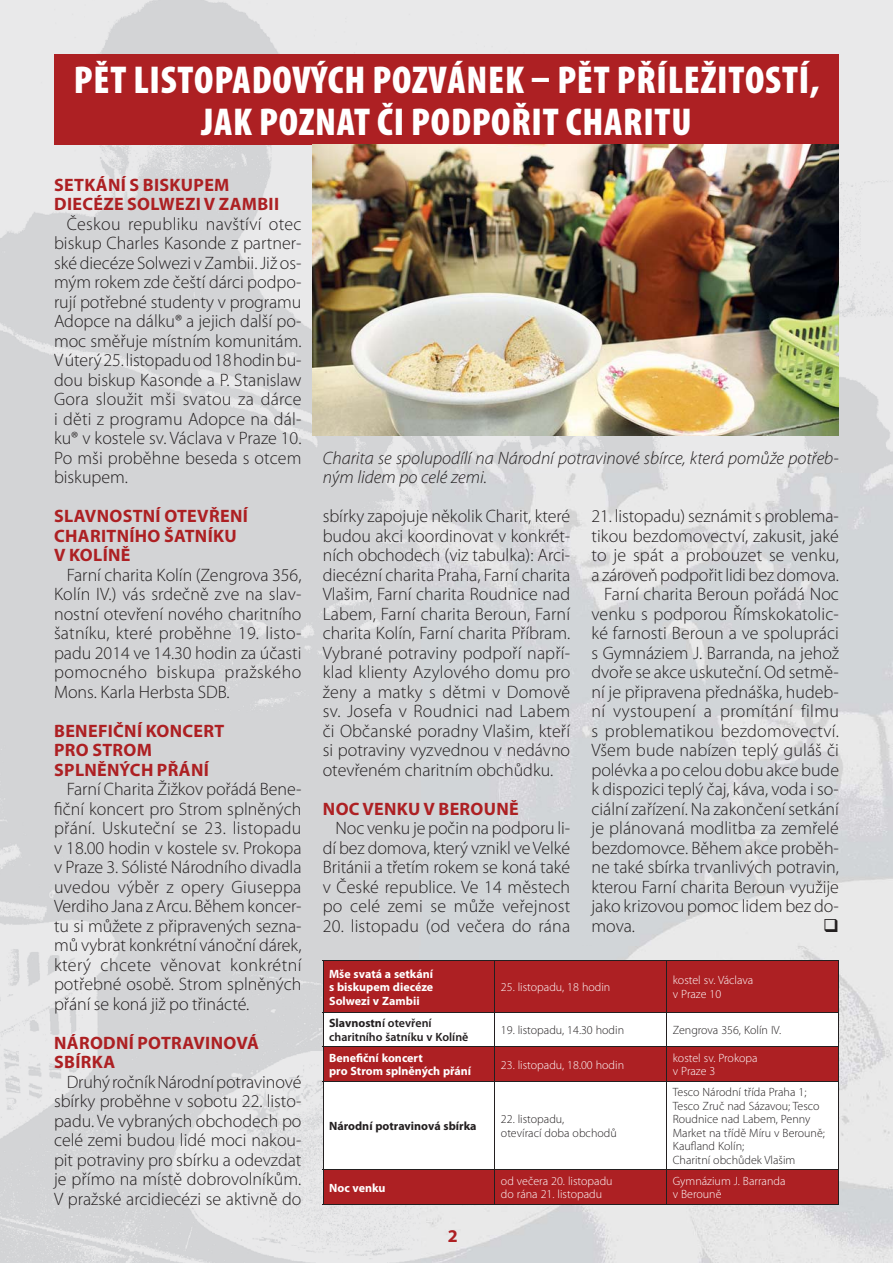
<style>
.page{position:relative;width:893px;height:1263px;background:#fff}
.page>*{position:absolute;margin:0;border:0;box-sizing:border-box;transform-origin:0 0}
.t1{font:900 condensed 39px/42.3px "Myriad Pro";letter-spacing:.02em;color:#fff;text-align:center}
.t2{font:300 18px/19.5px "Myriad Pro";color:#231f20;text-align:justify}
.t3{font:700 18px/19.5px "Myriad Pro";letter-spacing:.02em;color:#ad2023}
.t4{font:italic 300 18px/19.5px "Myriad Pro";color:#231f20}
.t5{font:300 18px "Myriad Pro";letter-spacing:.02em;color:#231f20}
.t6{font:300 12px/13.5px "Myriad Pro";color:#231f20}
.t7{font:300 12px/13.5px "Myriad Pro";color:#fff}
.t8{font:700 12px/13.5px "Myriad Pro";color:#fff;text-align:justify}
.t9{font:600 12px/13.5px "Myriad Pro";color:#231f20}
.t10{font:700 12px "Myriad Pro";color:#231f20}
.s1{font-weight:700}
</style>
<div class="page">
<img style="left:0;top:0;width:893px;height:1262px">
<div style="left:324px;top:961px;width:514px;height:243px;background:#ad2023"></div>
<svg style="left:324px;top:1013px;width:514px;height:156px"></svg>
<hr style="left:323px;top:960px;width:172px;height:1px;background:#231f20">
<hr style="left:323px;top:961px;width:1px;height:51px;background:#231f20">
<hr style="left:495px;top:960px;width:172px;height:1px;background:#231f20">
<hr style="left:495px;top:961px;width:1px;height:51px;background:#231f20">
<hr style="left:667px;top:960px;width:172px;height:1px;background:#231f20">
<hr style="left:666px;top:961px;width:1px;height:51px;background:#231f20">
<hr style="left:838px;top:961px;width:1px;height:51px;background:#231f20">
<hr style="left:323px;top:1012px;width:172px;height:1px;background:#231f20">
<hr style="left:323px;top:1013px;width:1px;height:33px;background:#231f20">
<hr style="left:495px;top:1012px;width:172px;height:1px;background:#231f20">
<hr style="left:495px;top:1013px;width:1px;height:33px;background:#231f20">
<hr style="left:667px;top:1012px;width:172px;height:1px;background:#231f20">
<hr style="left:666px;top:1013px;width:1px;height:33px;background:#231f20">
<hr style="left:838px;top:1013px;width:1px;height:33px;background:#231f20">
<hr style="left:323px;top:1046px;width:172px;height:1px;background:#231f20">
<hr style="left:323px;top:1047px;width:1px;height:34px;background:#231f20">
<hr style="left:495px;top:1046px;width:172px;height:1px;background:#231f20">
<hr style="left:495px;top:1047px;width:1px;height:34px;background:#231f20">
<hr style="left:667px;top:1046px;width:172px;height:1px;background:#231f20">
<hr style="left:666px;top:1047px;width:1px;height:34px;background:#231f20">
<hr style="left:838px;top:1047px;width:1px;height:34px;background:#231f20">
<hr style="left:323px;top:1081px;width:172px;height:1px;background:#231f20">
<hr style="left:323px;top:1082px;width:1px;height:87px;background:#231f20">
<hr style="left:495px;top:1081px;width:172px;height:1px;background:#231f20">
<hr style="left:495px;top:1082px;width:1px;height:87px;background:#231f20">
<hr style="left:667px;top:1081px;width:172px;height:1px;background:#231f20">
<hr style="left:666px;top:1082px;width:1px;height:87px;background:#231f20">
<hr style="left:838px;top:1082px;width:1px;height:87px;background:#231f20">
<hr style="left:323px;top:1169px;width:172px;height:1px;background:#231f20">
<hr style="left:323px;top:1170px;width:1px;height:34px;background:#231f20">
<hr style="left:495px;top:1169px;width:172px;height:1px;background:#231f20">
<hr style="left:495px;top:1170px;width:1px;height:34px;background:#231f20">
<hr style="left:667px;top:1169px;width:172px;height:1px;background:#231f20">
<hr style="left:666px;top:1170px;width:1px;height:34px;background:#231f20">
<hr style="left:838px;top:1170px;width:1px;height:34px;background:#231f20">
<hr style="left:323px;top:1204px;width:516px;height:1px;background:#231f20">
<div style="left:54px;top:54px;width:785px;height:91px;background:#ad2023"></div>
<img style="left:312px;top:145px;width:527px;height:291px">
<svg style="left:825px;top:918px;width:12px;height:14px"></svg>
<h1 class="t1" style="left:74px;top:62px;width:747px">PĚT LISTOPADOVÝCH POZVÁNEK – PĚT PŘÍLEŽITOSTÍ,<br>JAK POZNAT ČI PODPOŘIT CHARITU</h1>
<p class="t3" style="left:54px;top:176px;width:227px">SETKÁNÍ S BISKUPEM<br>DIECÉZE SOLWEZI V ZAMBII</p>
<p class="t2" style="left:54px;top:216px;width:249px;text-indent:13px">Českou republiku navštíví otec biskup Charles Kasonde z partner&shy;ské diecéze Solwezi v Zambii. Již os&shy;mým rokem zde čeští dárci podpo&shy;rují potřebné studenty v programu Adopce na dálku® a jejich další po&shy;moc směřuje místním komunitám.<br>V úterý 25. listopadu od 18 hodin bu&shy;dou biskup Kasonde a P. Stanislaw Gora sloužit mši svatou za dárce i děti z programu Adopce na dál&shy;ku® v kostele sv. Václava v Praze 10.<br>Po mši proběhne beseda s otcem biskupem.</p>
<p class="t3" style="left:54px;top:508px;width:195px">SLAVNOSTNÍ OTEVŘENÍ<br>CHARITNÍHO ŠATNÍKU<br>V KOLÍNĚ</p>
<p class="t2" style="left:54px;top:567px;width:249px;text-indent:13px">Farní charita Kolín (Zengrova 356, Kolín IV.) vás srdečně zve na slav&shy;nostní otevření nového charitního šatníku, které proběhne 19. listo&shy;padu 2014 ve 14.30 hodin za účasti pomocného biskupa pražského Mons. Karla Herbsta SDB.</p>
<p class="t3" style="left:54px;top:722px;width:172px">BENEFIČNÍ KONCERT<br>PRO STROM<br>SPLNĚNÝCH PŘÁNÍ</p>
<p class="t2" style="left:54px;top:781px;width:249px;text-indent:13px">Farní Charita Žižkov pořádá Bene&shy;fiční koncert pro Strom splněných přání. Uskuteční se 23. listopadu v 18.00 hodin v kostele sv. Prokopa v Praze 3. Sólisté Národního divadla uvedou výběr z opery Giuseppa Verdiho Jana z Arcu. Během koncer&shy;tu si můžete z připravených sezna&shy;mů vybrat konkrétní vánoční dárek, který chcete věnovat konkrétní potřebné osobě. Strom splněných přání se koná již po třinácté.</p>
<p class="t3" style="left:54px;top:1034px;width:206px">NÁRODNÍ POTRAVINOVÁ<br>SBÍRKA</p>
<p class="t2" style="left:54px;top:1074px;width:249px;text-indent:13px">Druhý ročník Národní potravinové sbírky proběhne v sobotu 22. listo&shy;padu. Ve vybraných obchodech po celé zemi budou lidé moci nakou&shy;pit potraviny pro sbírku a odevzdat je přímo na místě dobrovolníkům.<br>V pražské arcidiecézi se aktivně do</p>
<p class="t4" style="left:323px;top:450px;width:518px">Charita se spolupodílí na Národní potravinové sbírce, která pomůže potřeb&shy;ným lidem po celé zemi.</p>
<p class="t2" style="left:323px;top:508px;width:249px">sbírky zapojuje několik Charit, které budou akci koordinovat v konkrét&shy;ních obchodech (viz tabulka): Arci&shy;diecézní charita Praha, Farní charita Vlašim, Farní charita Roudnice nad Labem, Farní charita Beroun, Farní charita Kolín, Farní charita Příbram.<br>Vybrané potraviny podpoří napří&shy;klad klienty Azylového domu pro ženy a matky s dětmi v Domově sv. Josefa v Roudnici nad Labem či Občanské poradny Vlašim, kteří si potraviny vyzvednou v nedávno otevřeném charitním obchůdku.</p>
<p class="t3" style="left:323px;top:800px;width:197px">NOC VENKU V BEROUNĚ</p>
<p class="t2" style="left:323px;top:820px;width:249px;text-indent:13px">Noc venku je počin na podporu li&shy;dí bez domova, který vznikl ve Velké Británii a třetím rokem se koná také v České republice. Ve 14 městech po celé zemi se může veřejnost</p>
<p class="t2" style="left:323px;top:918px;width:249px">20. listopadu (od večera do rána</p>
<p class="t2" style="left:591px;top:508px;width:249px">21. listopadu) seznámit s problema-</p>
<p class="t2" style="left:591px;top:528px;width:249px">tikou bezdomovectví, zakusit, jaké</p>
<p class="t2" style="left:591px;top:547px;width:249px">to je spát a probouzet se venku,</p>
<p class="t2" style="left:591px;top:567px;width:249px">a zároveň podpořit lidi bez domova.</p>
<p class="t2" style="left:604px;top:586px;width:236px">Farní charita Beroun pořádá Noc</p>
<p class="t2" style="left:591px;top:606px;width:249px">venku s podporou Římskokatolic-</p>
<p class="t2" style="left:591px;top:625px;width:249px">ké farnosti Beroun a ve spolupráci</p>
<p class="t2" style="left:591px;top:645px;width:249px">s Gymnáziem J. Barranda, na jehož</p>
<p class="t2" style="left:591px;top:664px;width:249px">dvoře se akce uskuteční. Od setmě-</p>
<p class="t2" style="left:591px;top:684px;width:249px">ní je připravena přednáška, hudeb-</p>
<p class="t5" style="left:591px;top:704px;width:249px">ní vystoupení a promítání filmu</p>
<p class="t2" style="left:591px;top:723px;width:249px">s problematikou bezdomovectví.</p>
<p class="t2" style="left:591px;top:742px;width:249px">Všem bude nabízen teplý guláš či</p>
<p class="t2" style="left:591px;top:762px;width:249px">polévka a po celou dobu akce bude</p>
<p class="t2" style="left:591px;top:781px;width:249px">k dispozici teplý čaj, káva, voda i so-</p>
<p class="t2" style="left:591px;top:801px;width:249px">ciální zařízení. Na zakončení setkání</p>
<p class="t2" style="left:591px;top:820px;width:249px">je plánovaná modlitba za zemřelé</p>
<p class="t2" style="left:591px;top:840px;width:249px">bezdomovce. Během akce proběh-</p>
<p class="t2" style="left:591px;top:859px;width:249px">ne také sbírka trvanlivých potravin,</p>
<p class="t2" style="left:591px;top:879px;width:249px">kterou Farní charita Beroun využije</p>
<p class="t2" style="left:591px;top:898px;width:249px">jako krizovou pomoc lidem bez do-</p>
<p class="t2" style="left:591px;top:918px;width:45px">mova.</p>
<p class="t8" style="left:329px;top:968px;width:106px">Mše svatá a setkání s biskupem diecéze Solwezi v Zambii</p>
<p class="t7" style="left:501px;top:981px;width:111px">25. listopadu, 18 hodin</p>
<p class="t7" style="left:673px;top:975px;width:82px">kostel sv. Václava v Praze 10</p>
<p class="t9" style="left:329px;top:1018px;width:141px"><span class="s1">Slavnostn</span>í otevření charitního šatníku v Kolíně</p>
<p class="t6" style="left:501px;top:1025px;width:125px">19. listopadu, 14.30 hodin</p>
<p class="t6" style="left:673px;top:1025px;width:110px">Zengrova 356, Kolín IV.</p>
<p class="t8" style="left:329px;top:1052px;width:144px">Benefiční koncert<br>pro Strom splněných přání</p>
<p class="t7" style="left:501px;top:1059px;width:125px">23. listopadu, 18.00 hodin</p>
<p class="t7" style="left:673px;top:1052px;width:86px">kostel sv. Prokopa v Praze 3</p>
<p class="t10" style="left:329px;top:1122px;width:149px">Národní potravinová sbírka</p>
<p class="t6" style="left:501px;top:1114px;width:117px">22. listopadu,<br>otevírací doba obchodů</p>
<p class="t6" style="left:673px;top:1087px;width:154px">Tesco Národní třída Praha 1;<br>Tesco Zruč nad Sázavou; Tesco<br>Roudnice nad Labem, Penny<br>Market na třídě Míru v Berouně;<br>Kaufland Kolín;<br>Charitní obchůdek Vlašim</p>
<p class="t8" style="left:329px;top:1182px;width:58px">Noc venku</p>
<p class="t7" style="left:501px;top:1175px;width:113px">od večera 20. listopadu do rána 21. listopadu</p>
<p class="t7" style="left:673px;top:1175px;width:114px">Gymnázium J. Barranda v Berouně</p>
<p class="t3" style="left:448px;top:1227px;width:11px">2</p>
</div>
